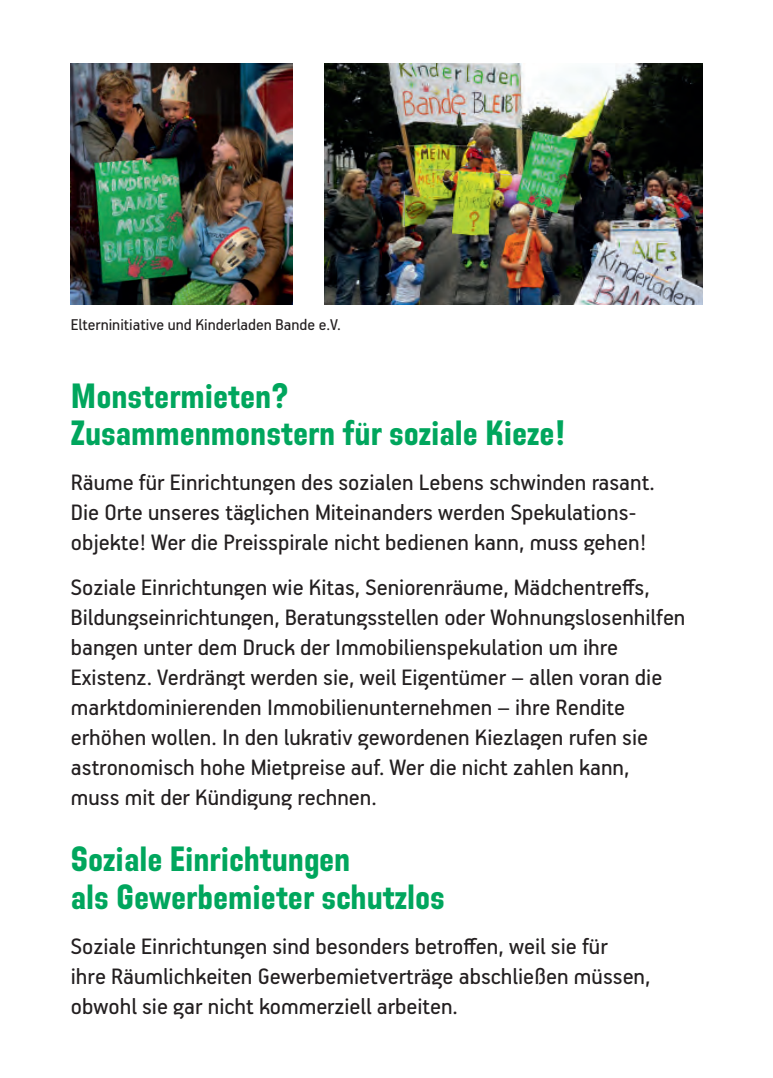
<style>
.page{position:relative;width:773px;height:1078px;background:#fff}
.page>*{position:absolute;margin:0;border:0;box-sizing:border-box;transform-origin:0 0}
.t1{font:700 35px/37.5px "Directors Gothic 250";color:#00a65d}
.t2{font:25px/30px "PF Handbook Pro";color:#231f20}
.t3{font:17.5px "PF Handbook Pro";color:#231f20}
</style>
<div class="page">
<img style="left:71px;top:64px;width:221px;height:241px">
<img style="left:324px;top:64px;width:378px;height:241px">
<p class="t3" style="left:71px;top:313px;width:271px">Elterninitiative und Kinderladen Bande e.V.</p>
<h1 class="t1" style="left:71px;top:377px;width:496px">Monstermieten?<br>Zusammenmonstern für soziale Kieze!</h1>
<p class="t2" style="left:71px;top:466px;width:585px">Räume für Einrichtungen des sozialen Lebens schwinden rasant.<br>Die Orte unseres täglichen Miteinanders werden Spekulations&shy;objekte! Wer die Preisspirale nicht bedienen kann, muss gehen!</p>
<p class="t2" style="left:71px;top:571px;width:616px">Soziale Einrichtungen wie Kitas, Seniorenräume, Mädchentreffs, Bildungseinrichtungen, Beratungsstellen oder Wohnungslosenhilfen bangen unter dem Druck der Immobilienspekulation um ihre Existenz. Verdrängt werden sie, weil Eigentümer – allen voran die marktdominierenden Immobilienunternehmen – ihre Rendite erhöhen wollen. In den lukrativ gewordenen Kiezlagen rufen sie astronomisch hohe Mietpreise auf. Wer die nicht zahlen kann,<br>muss mit der Kündigung rechnen.</p>
<h1 class="t1" style="left:71px;top:841px;width:375px">Soziale Einrichtungen<br>als Gewerbemieter schutzlos</h1>
<p class="t2" style="left:71px;top:929px;width:581px">Soziale Einrichtungen sind besonders betroffen, weil sie für<br>ihre Räumlichkeiten Gewerbemietverträge abschließen müssen, obwohl sie gar nicht kommerziell arbeiten.</p>
</div>
